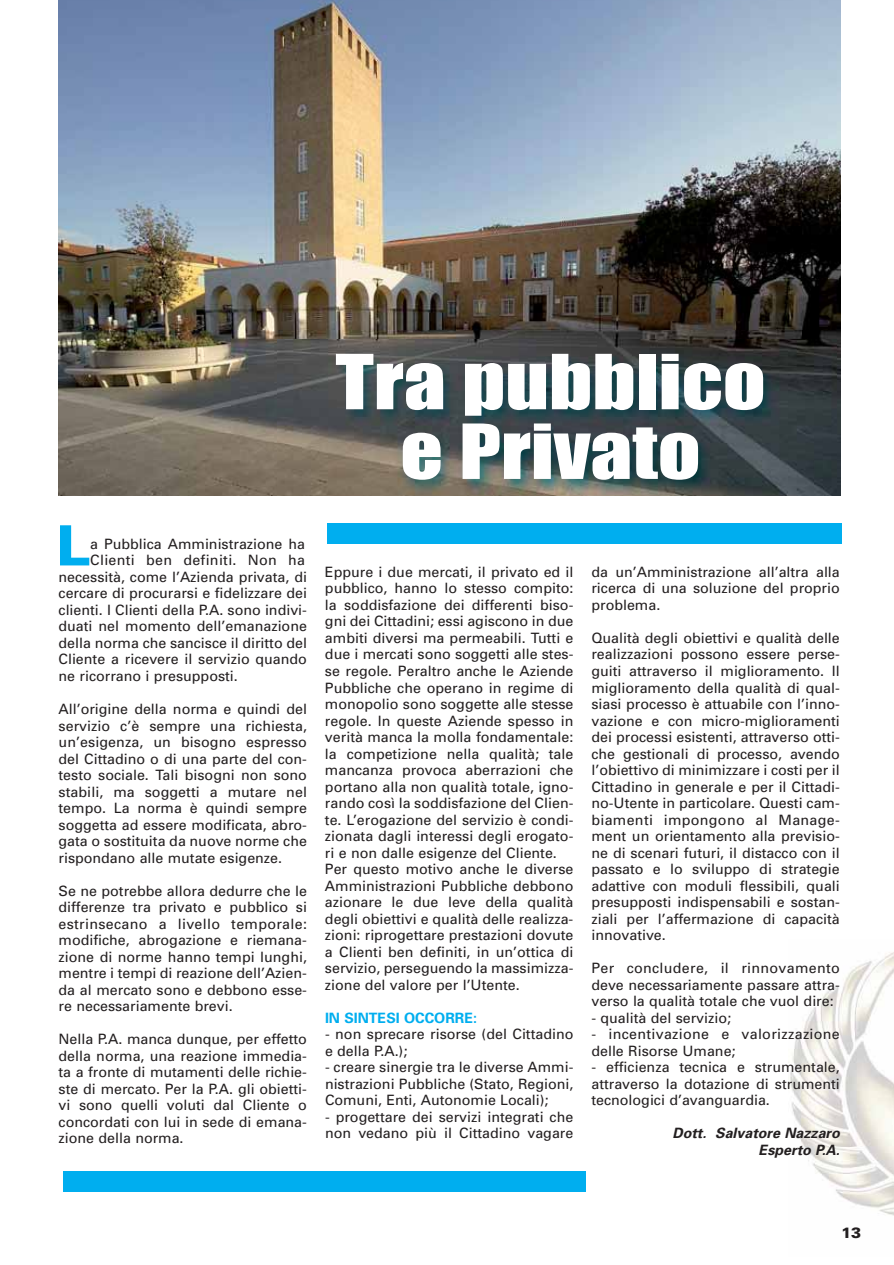
<style>
.page{position:relative;width:894px;height:1265px;background:#fff}
.page>*{position:absolute;margin:0;border:0;box-sizing:border-box;transform-origin:0 0}
.t1{font:70.05px/69.6px "Impact";color:#fff;text-align:center;scale:1.19 1}
.t2{font:900 55.65px "Univers";color:#00aeef}
.t3{font:900 15px "Univers";color:#231f20}
.t4{font:14.25px/16.5px "Univers";color:#231f20;text-align:justify}
.t5{font:14.25px/16.5px "Univers";letter-spacing:.02em;color:#231f20}
.t6{font:italic 700 14.25px/16.5px "Univers";color:#231f20;text-align:right}
.t7{font:700 14.25px "Univers";color:#00aeef}
</style>
<div class="page">
<img style="left:790px;top:952px;width:104px;height:264px">
<img style="left:58px;top:0;width:783px;height:496px">
<img style="left:277px;top:339px;width:560px;height:191px">
<div style="left:328px;top:524px;width:514px;height:20px;background:#00aeef"></div>
<div style="left:63px;top:1171px;width:522px;height:21px;background:#00aeef"></div>
<h2 class="t2" style="left:56px;top:513px;width:35px">L</h2>
<p class="t4" style="left:90px;top:537px;width:216px">a Pubblica Amministrazione ha</p>
<p class="t5" style="left:90px;top:554px;width:216px">Clienti ben definiti. Non ha</p>
<p class="t4" style="left:59px;top:570px;width:250px">necessità, come l’Azienda privata, di</p>
<p class="t4" style="left:59px;top:587px;width:250px">cercare di procurarsi e fidelizzare dei</p>
<p class="t4" style="left:59px;top:603px;width:250px">clienti. I Clienti della P.A. sono indivi-</p>
<p class="t4" style="left:59px;top:620px;width:250px">duati nel momento dell’emanazione</p>
<p class="t4" style="left:59px;top:636px;width:250px">della norma che sancisce il diritto del</p>
<p class="t4" style="left:59px;top:653px;width:250px">Cliente a ricevere il servizio quando</p>
<p class="t4" style="left:59px;top:669px;width:181px">ne ricorrano i presupposti.</p>
<p class="t4" style="left:59px;top:702px;width:250px">All’origine della norma e quindi del servizio c’è sempre una richiesta, un’esigenza, un bisogno espresso del Cittadino o di una parte del con&shy;testo sociale. Tali bisogni non sono stabili, ma soggetti a mutare nel tempo. La norma è quindi sempre soggetta ad essere modificata, abro&shy;gata o sostituita da nuove norme che rispondano alle mutate esigenze.</p>
<p class="t4" style="left:59px;top:884px;width:250px">Se ne potrebbe allora dedurre che le differenze tra privato e pubblico si estrinsecano a livello temporale: modifiche, abrogazione e riemana&shy;zione di norme hanno tempi lunghi, mentre i tempi di reazione dell’Azien&shy;da al mercato sono e debbono esse&shy;re necessariamente brevi.</p>
<p class="t4" style="left:59px;top:1032px;width:250px">Nella P.A. manca dunque, per effetto della norma, una reazione immedia&shy;ta a fronte di mutamenti delle richie&shy;ste di mercato. Per la P.A. gli obietti&shy;vi sono quelli voluti dal Cliente o concordati con lui in sede di emana&shy;zione della norma.</p>
<h1 class="t1" style="left:335px;top:350px;width:363px">Tra pubblico e Privato</h1>
<p class="t4" style="left:325px;top:565px;width:250px;text-align:left">Eppure i due mercati, il privato ed il pubblico, hanno lo stesso compito: la soddisfazione dei differenti biso&shy;gni dei Cittadini; essi agiscono in due ambiti diversi ma permeabili. Tutti e due i mercati sono soggetti alle stes&shy;se regole. Peraltro anche le Aziende Pubbliche che operano in regime di monopolio sono soggette alle stesse regole. In queste Aziende spesso in verità manca la molla fondamentale: la competizione nella qualità; tale mancanza provoca aberrazioni che portano alla non qualità totale, igno&shy;rando così la soddisfazione del Clien&shy;te. L’erogazione del servizio è condi&shy;zionata dagli interessi degli erogato&shy;ri e non dalle esigenze del Cliente.<br>Per questo motivo anche le diverse Amministrazioni Pubbliche debbono azionare le due leve della qualità degli obiettivi e qualità delle realizza&shy;zioni: riprogettare prestazioni dovute a Clienti ben definiti, in un’ottica di servizio, perseguendo la massimizza&shy;zione del valore per l’Utente.</p>
<p class="t7" style="left:325px;top:1012px;width:154px">IN SINTESI OCCORRE:</p>
<p class="t4" style="left:325px;top:1027px;width:250px">- non sprecare risorse (del Cittadino e della P.A.);</p>
<p class="t4" style="left:325px;top:1060px;width:250px">- creare sinergie tra le diverse Ammi&shy;nistrazioni Pubbliche (Stato, Regioni, Comuni, Enti, Autonomie Locali);</p>
<p class="t4" style="left:325px;top:1110px;width:250px">- progettare dei servizi integrati che non vedano più il Cittadino vagare</p>
<p class="t4" style="left:591px;top:565px;width:250px">da un’Amministrazione all’altra alla ricerca di una soluzione del proprio problema.</p>
<p class="t4" style="left:591px;top:631px;width:250px">Qualità degli obiettivi e qualità delle realizzazioni possono essere perse&shy;guiti attraverso il miglioramento. Il miglioramento della qualità di qual&shy;siasi processo è attuabile con l’inno&shy;vazione e con micro-miglioramenti dei processi esistenti, attraverso otti&shy;che gestionali di processo, avendo l’obiettivo di minimizzare i costi per il Cittadino in generale e per il Cittadi&shy;no-Utente in particolare. Questi cam&shy;biamenti impongono al Manage&shy;ment un orientamento alla previsio&shy;ne di scenari futuri, il distacco con il passato e lo sviluppo di strategie adattive con moduli flessibili, quali presupposti indispensabili e sostan&shy;ziali per l’affermazione di capacità innovative.</p>
<p class="t4" style="left:591px;top:961px;width:250px">Per concludere, il rinnovamento deve necessariamente passare attra&shy;verso la qualità totale che vuol dire:</p>
<p class="t4" style="left:591px;top:1011px;width:141px">- qualità del servizio;</p>
<p class="t5" style="left:591px;top:1027px;width:250px">- incentivazione e valorizzazione delle Risorse Umane;</p>
<p class="t4" style="left:591px;top:1060px;width:250px">- efficienza tecnica e strumentale, attraverso la dotazione di strumenti tecnologici d’avanguardia.</p>
<p class="t6" style="left:672px;top:1126px;width:172px">Dott. Salvatore Nazzaro<br>Esperto P.A.</p>
<p class="t3" style="left:841px;top:1224px;width:22px">13</p>
</div>
